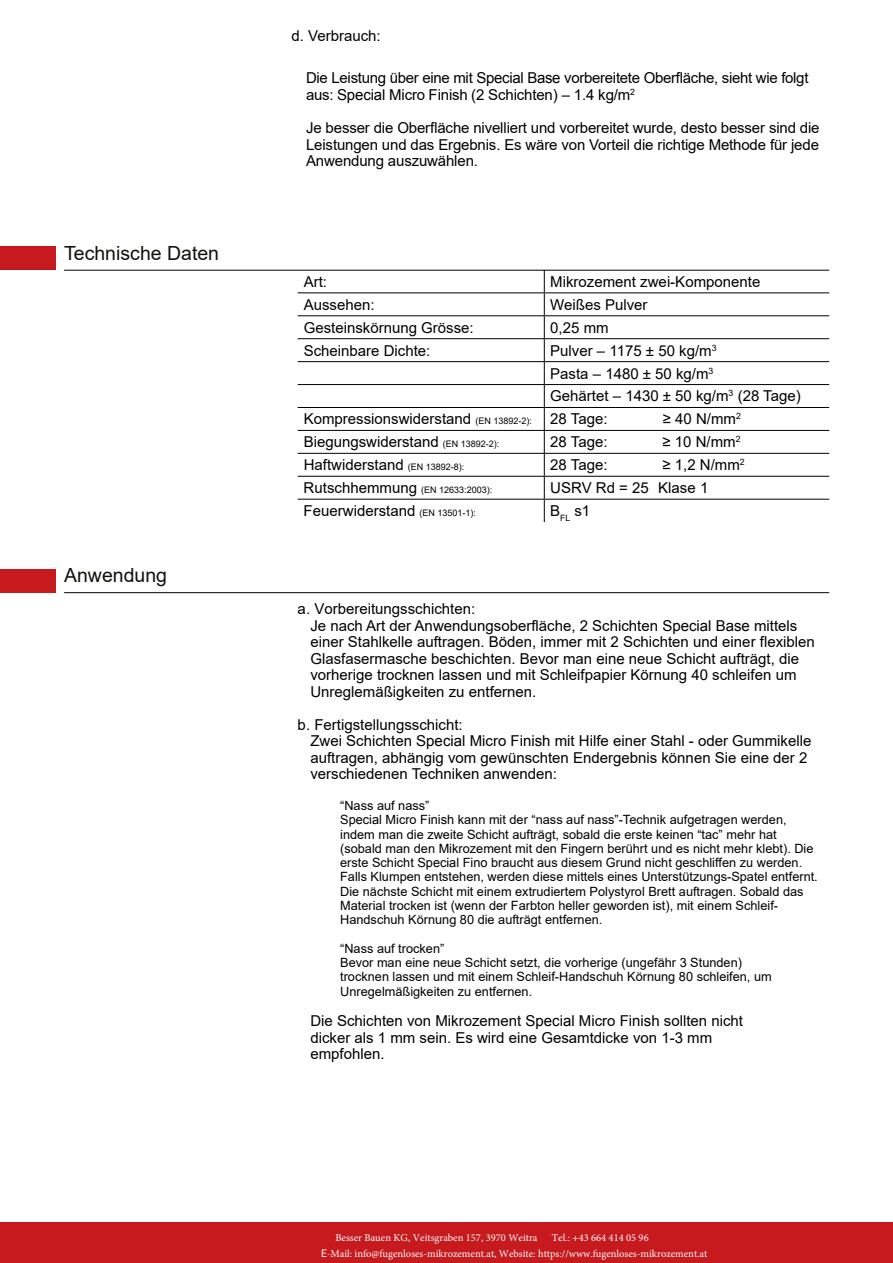
<style>
.page{position:relative;width:893px;height:1263px;background:#fff}
.page>*{position:absolute;margin:0;border:0;box-sizing:border-box;transform-origin:0 0}
.t1{font:19.5px "Arial";color:#12110c}
.t2{font:15px/16.5px "Arial";color:#000}
.t3{font:15px/16.5px "Arial";letter-spacing:-.02em;color:#000}
.t4{font:15px "Arial";color:#000}
.t5{font:12.75px/14.2px "Arial";color:#000}
.t6{font:10.5px/16.5px "Minion Pro";color:#fff}
.t7{font:9px "Arial";color:#000}
.s1{font-style:inherit}
.s2{font-size:9px}
.s3{font-size:15px}
.s4{font-family:"Roboto"}
.s5{font-family:"Raanana"}
</style>
<div class="page">
<div style="left:0;top:1222px;width:893px;height:41px;background:#c71a1e"></div>
<div style="left:0;top:247px;width:55px;height:23px;background:#c71a1e"></div>
<div style="left:0;top:569px;width:55px;height:23px;background:#c71a1e"></div>
<hr style="left:64px;top:270px;width:765px;height:1px;background:#000">
<hr style="left:64px;top:592px;width:765px;height:1px;background:#000">
<hr style="left:298px;top:292px;width:246px;height:1px;background:#000">
<hr style="left:544px;top:292px;width:285px;height:1px;background:#000">
<hr style="left:298px;top:315px;width:246px;height:1px;background:#000">
<hr style="left:544px;top:315px;width:285px;height:1px;background:#000">
<hr style="left:298px;top:338px;width:246px;height:1px;background:#000">
<hr style="left:544px;top:338px;width:285px;height:1px;background:#000">
<hr style="left:298px;top:361px;width:246px;height:1px;background:#000">
<hr style="left:544px;top:361px;width:285px;height:1px;background:#000">
<hr style="left:298px;top:384px;width:246px;height:1px;background:#000">
<hr style="left:544px;top:384px;width:285px;height:1px;background:#000">
<hr style="left:298px;top:407px;width:246px;height:1px;background:#000">
<hr style="left:544px;top:407px;width:285px;height:1px;background:#000">
<hr style="left:298px;top:430px;width:246px;height:1px;background:#000">
<hr style="left:544px;top:430px;width:285px;height:1px;background:#000">
<hr style="left:298px;top:453px;width:246px;height:1px;background:#000">
<hr style="left:544px;top:453px;width:285px;height:1px;background:#000">
<hr style="left:298px;top:476px;width:246px;height:1px;background:#000">
<hr style="left:544px;top:476px;width:285px;height:1px;background:#000">
<hr style="left:298px;top:499px;width:246px;height:1px;background:#000">
<hr style="left:544px;top:499px;width:285px;height:1px;background:#000">
<svg style="left:544px;top:270px;width:1px;height:252px"></svg>
<h1 class="t1" style="left:64px;top:239px;width:156px">Technische Daten</h1>
<h1 class="t1" style="left:64px;top:562px;width:104px">Anwendung</h1>
<p class="t2" style="left:292px;top:27px;width:91px">d. Verbrauch:</p>
<p class="t3" style="left:306px;top:70px;width:504px">Die Leistung über eine mit <span class="s1">Special Base</span> vorbereitete Oberfläche, sieht wie folgt aus: <span class="s1">Special Micro Finish</span> (2 Schichten) – 1.4 kg/m<sup>2</sup></p>
<p class="t2" style="left:306px;top:119px;width:515px;text-align:justify">Je besser die Oberfläche nivelliert und vorbereitet wurde, desto besser sind die Leistungen und das Ergebnis. Es wäre von Vorteil die richtige Methode für jede Anwendung auszuwählen.</p>
<p class="t2" style="left:304px;top:273px;width:25px">Art:</p>
<p class="t2" style="left:550px;top:273px;width:212px">Mikrozement zwei-Komponente</p>
<p class="t2" style="left:304px;top:296px;width:72px">Aussehen:</p>
<p class="t2" style="left:550px;top:296px;width:99px">Weißes Pulver</p>
<p class="t2" style="left:304px;top:319px;width:172px">Gesteinskörnung Grösse:</p>
<p class="t4" style="left:550px;top:317px;width:60px">0,25 mm</p>
<p class="t2" style="left:304px;top:342px;width:128px">Scheinbare Dichte:</p>
<p class="t2" style="left:550px;top:342px;width:168px">Pulver – 1175 ± 50 kg/m<sup>3</sup></p>
<p class="t2" style="left:550px;top:365px;width:165px">Pasta – 1<span class="s1">480</span> ± 50 kg/m<sup>3</sup></p>
<p class="t2" style="left:550px;top:388px;width:252px">Gehärtet – 1<span class="s1">430</span> ± 50 kg/m<sup>3</sup> (28 Tage)</p>
<p class="t2" style="left:304px;top:411px;width:305px">Kompressionswiderstand <span class="s2">(EN 13892-2):</span> 28 Tage:</p>
<p class="t2" style="left:663px;top:410px;width:80px">≥ <span class="s1">40</span> N/mm<sup>2</sup></p>
<p class="t2" style="left:304px;top:434px;width:197px">Biegungswiderstand <span class="s2">(EN 13892-2):</span></p>
<p class="t2" style="left:550px;top:434px;width:59px">28 Tage:</p>
<p class="t2" style="left:662px;top:434px;width:80px">≥ 10 N/mm<sup>2</sup></p>
<p class="t2" style="left:304px;top:457px;width:162px">Haftwiderstand <span class="s2">(EN 13892-8):</span></p>
<p class="t2" style="left:550px;top:457px;width:59px">28 Tage:</p>
<p class="t2" style="left:662px;top:457px;width:84px">≥ 1,2 N/mm<sup>2</sup></p>
<p class="t7" style="left:304px;top:484px;width:190px"><span class="s3">Rutschhemmung</span> (EN 12633:2003):</p>
<p class="t2" style="left:550px;top:480px;width:160px">USRV Rd = 25 Klase 1</p>
<p class="t2" style="left:304px;top:502px;width:174px">Feuerwiderstand <span class="s2">(EN 13501-1):</span></p>
<p class="t2" style="left:550px;top:502px;width:41px">B<sub>FL</sub> s1</p>
<p class="t2" style="left:310px;top:601px;width:506px;text-indent:-13px"><span class="s1">a.</span> Vorbereitungsschichten:<br>Je nach Art der Anwendungsoberfläche, 2 Schichten <span class="s1">Special Base</span> mittels einer Stahlkelle auftragen. Böden, immer mit 2 Schichten und einer flexiblen Glasfasermasche beschichten. Bevor man <span class="s1">eine</span> neue Schicht aufträgt, die vorherige trocknen lassen und mit Schleifpapier Körnung 40 schleifen um Unreglemäßigkeiten zu entfernen.</p>
<p class="t2" style="left:310px;top:716px;width:503px;text-indent:-13px"><span class="s1">b.</span> Fertigstellungsschicht:<br>Zwei Schichten <span class="s1">Special Micro Finish</span> mit Hilfe einer Stahl - oder Gummikelle auftragen, abhängig vom gewünschten Endergebnis können Sie eine der 2 verschiedenen Techniken anwenden:</p>
<p class="t5" style="left:340px;top:798px;width:479px">“Nass auf nass”<br><span class="s1">Special Micro Finish</span> kann mit der “nass auf nass”-Technik aufgetragen werden, indem man die zweite Schicht aufträgt, sobald die erste keinen “tac” mehr hat (sobald man den Mikrozement mit den Fingern berührt und es nicht mehr klebt). Die erste Schicht <span class="s1">Special Fino</span> braucht aus diesem Grund nicht geschliffen zu werden.<br>Falls Klumpen entstehen, werden diese mittels eines Unterstützungs-Spatel entfernt.<br>Die nächste Schicht mit einem extrudiertem Polystyrol Brett auftragen. Sobald das Material trocken ist (wenn der Farbton heller geworden ist), mit einem Schleif-Handschuh Körnung 80 die aufträgt entfernen.</p>
<p class="t5" style="left:340px;top:941px;width:433px">“Nass auf trocken”<br>Bevor man eine neue Schicht setzt, die vorherige (ungefähr 3 Stunden) trocknen lassen und mit einem Schleif-Handschuh Körnung 80 schleifen, um Unregelmäßigkeiten zu entfernen.</p>
<p class="t2" style="left:310px;top:1012px;width:434px">Die Schichten von Mikrozement <span class="s1">Special Micro Finish</span> sollten nicht dicker als 1 mm sein. Es wird eine Gesamtdicke von 1-3 mm empfohlen.</p>
<p class="t6" style="left:321px;top:1229px;width:388px;text-indent:231px">Tel.: +43 664 414 05 96<br><span class="s4">E</span><span class="s5">-</span>Mail: info@fugenloses-mikrozement.at, Website: https://www.fugenloses-mikrozement.at</p>
<p class="t6" style="left:335px;top:1229px;width:204px">Besser Bauen KG, Veitsgraben 157, 3970 Weitra</p>
</div>
